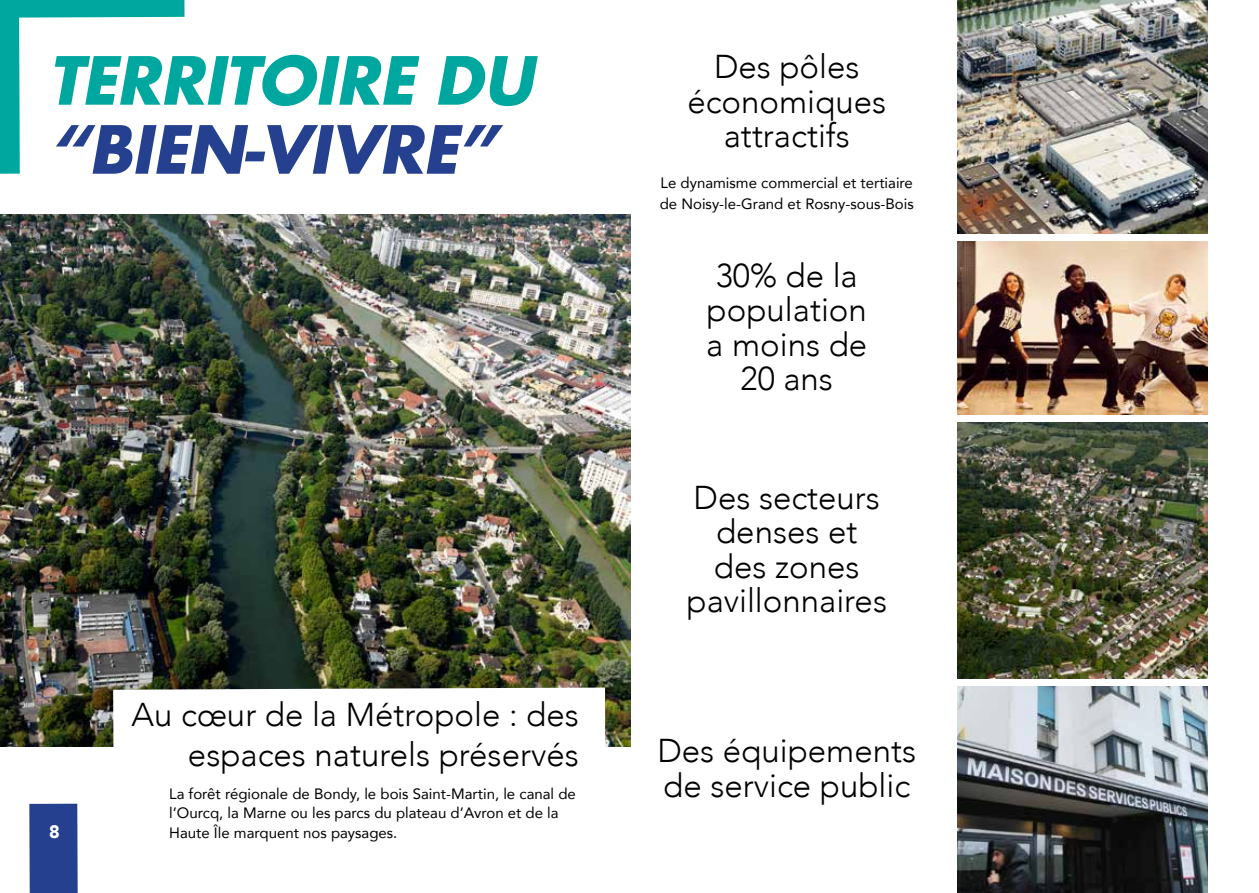
<style>
.page{position:relative;width:1259px;height:893px;background:#fff}
.page>*{position:absolute;margin:0;border:0;box-sizing:border-box;transform-origin:0 0}
.t1{font:italic 700 64.5px "Futura";color:#00a79e}
.t2{font:italic 700 64.5px "Futura";color:#25408f}
.t3{font:300 33px/34.5px "Avenir";color:#000;text-align:center}
.t4{font:900 18px "Avenir";color:#fff}
.t5{font:15px/19.5px "Avenir";color:#000}
</style>
<div class="page">
<div style="left:29px;top:804px;width:49px;height:89px;background:#25408f"></div>
<img style="left:0;top:214px;width:630px;height:532px">
<svg style="left:113px;top:688px;width:492px;height:59px"></svg>
<img style="left:957px;top:0;width:251px;height:234px">
<img style="left:957px;top:241px;width:251px;height:174px">
<img style="left:957px;top:422px;width:251px;height:256px">
<img style="left:957px;top:686px;width:251px;height:207px">
<svg style="left:0;top:0;width:184px;height:174px"></svg>
<h1 class="t1" style="left:48px;top:34px;width:504px">TERRITOIRE DU</h1>
<h1 class="t2" style="left:48px;top:103px;width:468px">“BIEN-VIVRE”</h1>
<p class="t4" style="left:49px;top:817px;width:12px">8</p>
<h2 class="t3" style="left:132px;top:694px;width:448px;line-height:40.5px;text-align:right">Au cœur de la Métropole : des espaces naturels préservés</h2>
<p class="t5" style="left:169px;top:783px;width:408px">La forêt régionale de Bondy, le bois Saint-Martin, le canal de l’Ourcq, la Marne ou les parcs du plateau d’Avron et de la<br>Haute Île marquent nos paysages.</p>
<h2 class="t3" style="left:687px;top:50px;width:200px">Des pôles économiques attractifs</h2>
<p class="t5" style="left:660px;top:172px;width:256px;line-height:21px">Le dynamisme commercial et tertiaire de Noisy-le-Grand et Rosny-sous-Bois</p>
<h2 class="t3" style="left:706px;top:258px;width:162px">30% de la population a moins de<br>20 ans</h2>
<h2 class="t3" style="left:686px;top:480px;width:202px">Des secteurs denses et des zones pavillonnaires</h2>
<h2 class="t3" style="left:657px;top:734px;width:260px;text-align:left">Des équipements de service public</h2>
</div>
